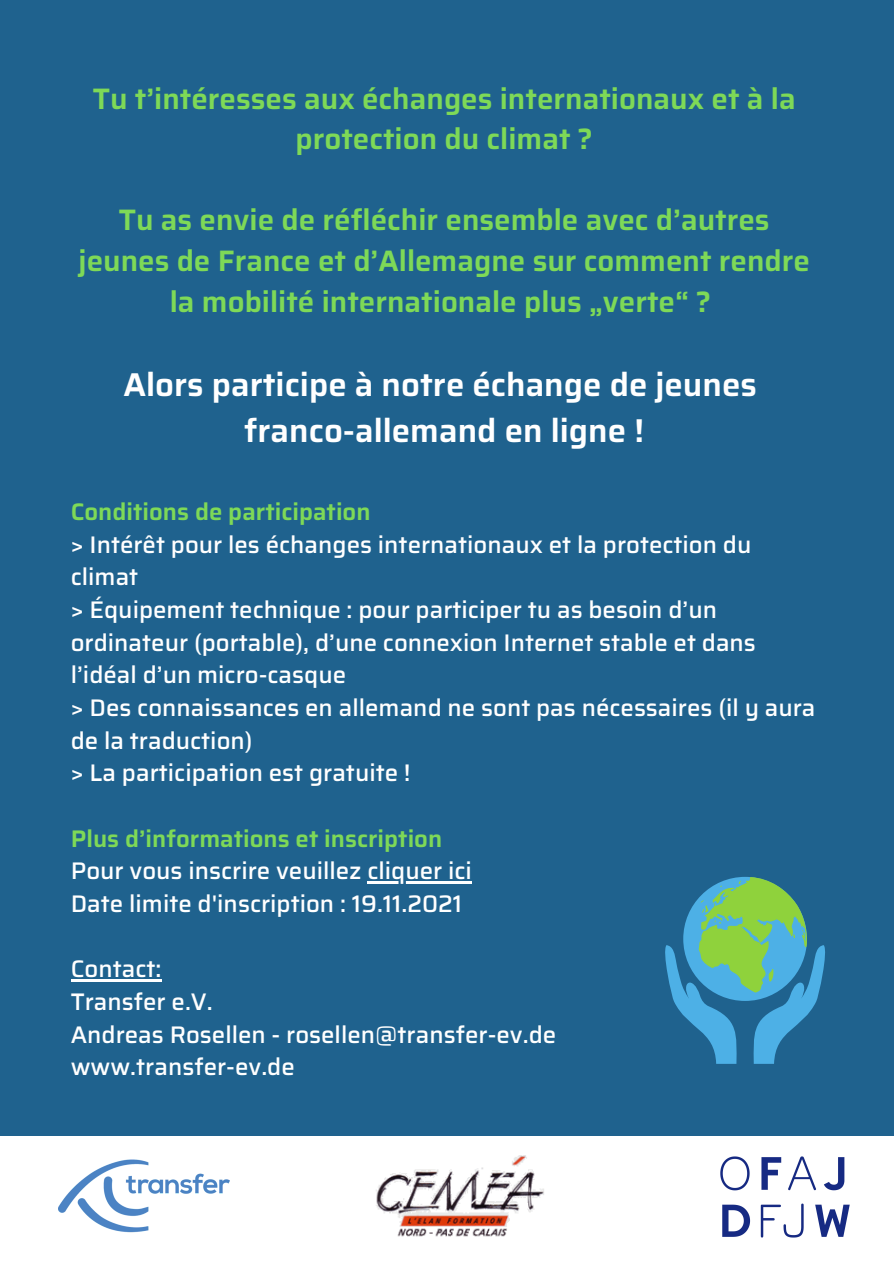
<style>
.page{position:relative;width:894px;height:1264px;background:#fff}
.page>*{position:absolute;margin:0;border:0;box-sizing:border-box;transform-origin:0 0}
.t1{font:600 33px "Saira";color:#fff}
.t2{font:600 29.55px/40.5px "Saira";color:#7ed957;text-align:center}
.t3{font:500 24px/32.7px "Saira";color:#fff}
.t4{font:600 24px "Saira";color:#7ed957}
</style>
<div class="page">
<div style="left:0;top:0;width:893px;height:1263px;background:#1f628e"></div>
<div style="left:0;top:1136px;width:893px;height:127px;background:#fff"></div>
<hr style="left:367px;top:881px;width:105px;height:2px;background:#fff">
<hr style="left:71px;top:979px;width:90px;height:2px;background:#fff">
<img style="left:58px;top:1159px;width:171px;height:74px">
<img style="left:376px;top:1155px;width:168px;height:82px">
<img style="left:720px;top:1156px;width:129px;height:82px">
<svg style="left:665px;top:877px;width:159px;height:186px"></svg>
<p class="t2" style="left:93px;top:78px;width:704px">Tu t’intéresses aux échanges internationaux et à la protection du climat ?</p>
<p class="t2" style="left:78px;top:200px;width:732px">Tu as envie de réfléchir ensemble avec d’autres jeunes de France et d’Allemagne sur comment rendre la mobilité internationale plus „verte“ ?</p>
<p class="t1" style="left:123px;top:358px;width:634px">Alors participe à notre échange de jeunes</p>
<p class="t1" style="left:244px;top:405px;width:401px">franco-allemand en ligne !</p>
<p class="t4" style="left:71px;top:492px;width:301px">Conditions de participation</p>
<p class="t3" style="left:71px;top:528px;width:682px">&gt; Intérêt pour les échanges internationaux et la protection du climat</p>
<p class="t3" style="left:71px;top:593px;width:686px">&gt; Équipement technique : pour participer tu as besoin d’un ordinateur (portable), d’une connexion Internet stable et dans l’idéal d’un micro-casque</p>
<p class="t3" style="left:71px;top:691px;width:746px">&gt; Des connaissances en allemand ne sont pas nécessaires (il y aura de la traduction)</p>
<p class="t3" style="left:71px;top:756px;width:341px">&gt; La participation est gratuite !</p>
<p class="t4" style="left:71px;top:819px;width:373px">Plus d’informations et inscription</p>
<p class="t3" style="left:71px;top:854px;width:402px">Pour vous inscrire veuillez cliquer ici</p>
<p class="t3" style="left:71px;top:887px;width:392px">Date limite d'inscription : 19.11.2021</p>
<p class="t3" style="left:71px;top:952px;width:92px">Contact:</p>
<p class="t3" style="left:71px;top:985px;width:143px">Transfer e.V.</p>
<p class="t3" style="left:71px;top:1017px;width:487px">Andreas Rosellen - rosellen@transfer-ev.de</p>
<p class="t3" style="left:71px;top:1050px;width:225px">www.transfer-ev.de</p>
</div>
